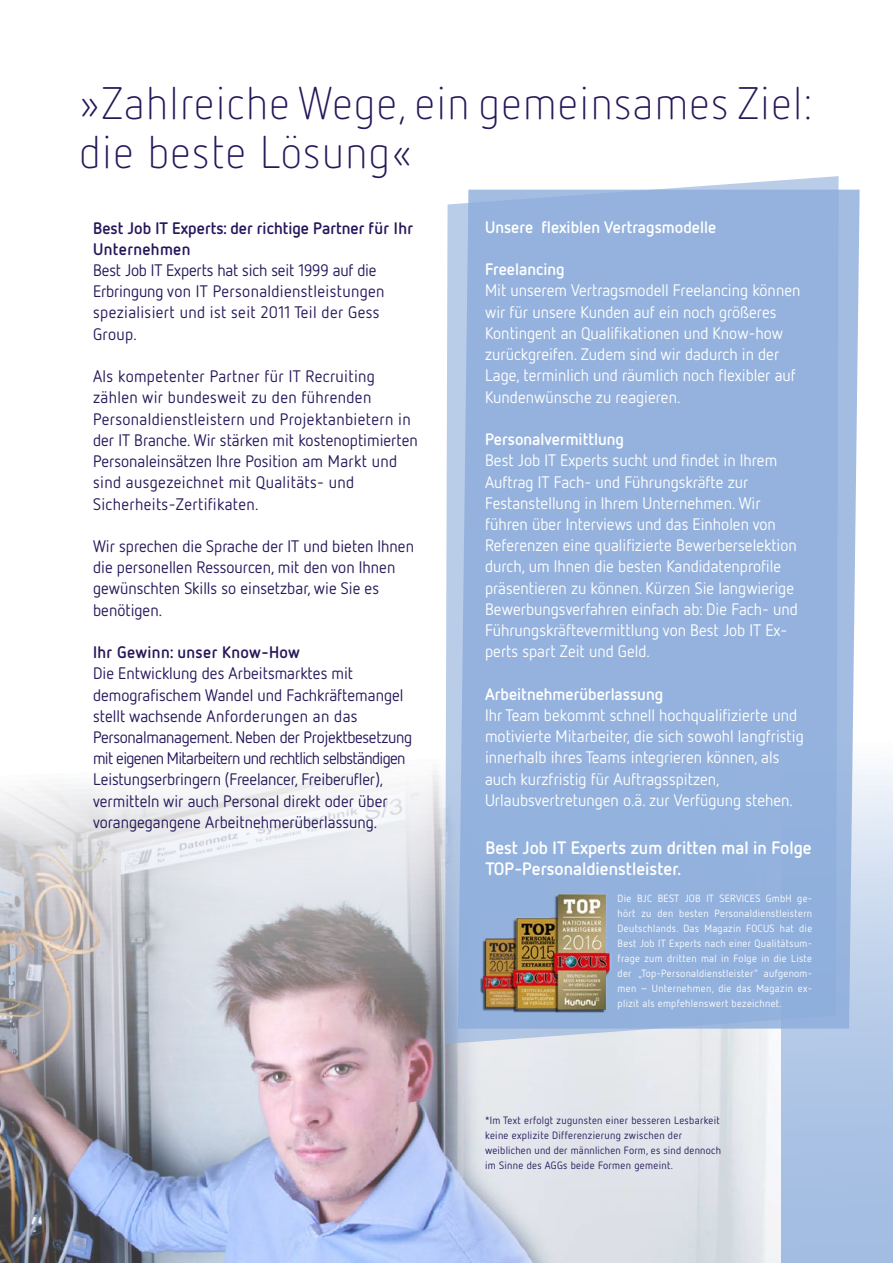
<style>
.page{position:relative;width:893px;height:1263px;background:#fff}
.page>*{position:absolute;margin:0;border:0;box-sizing:border-box;transform-origin:0 0}
.t1{font:300 45.45px/48.6px "Netto OT";letter-spacing:.03em;color:#27175a}
.t2{font:700 18px/21px "Netto OT";color:#fff}
.t3{font:16.65px/21.3px "Netto OT";color:#fff}
.t4{font:16.65px/21.3px "Netto OT";color:#27175a}
.t5{font:16.65px/21.3px "Netto OT";letter-spacing:.02em;color:#27175a}
.t6{font:700 16.65px "Netto OT";color:#fff}
.t7{font:700 16.65px/21.3px "Netto OT";color:#27175a}
.t8{font:700 16.65px "Netto OT";letter-spacing:.02em;color:#27175a}
.t9{font:10.65px/15.1px "Netto OT";letter-spacing:.03em;color:#27175a}
.t10{font:10.5px/15px "Netto OT";letter-spacing:.03em;color:#fff;text-align:justify}
</style>
<div class="page">
<svg style="left:780px;top:189px;width:113px;height:1074px;fill:#adc4e5"></svg>
<img style="left:0;top:770px;width:780px;height:493px">
<svg style="left:440px;top:176px;width:403px;height:868px"></svg>
<svg style="left:439px;top:190px;width:439px;height:838px;fill:#94b2dd"></svg>
<img style="left:480px;top:890px;width:131px;height:124px">
<h1 class="t1" style="left:80px;top:78px;width:735px">»Zahlreiche Wege, ein gemeinsames Ziel: die beste Lösung«</h1>
<p class="t7" style="left:93px;top:217px;width:321px">Best Job IT Experts: der richtige Partner für Ihr<br>Unternehmen</p>
<p class="t5" style="left:93px;top:259px;width:293px">Best Job IT Experts hat sich seit 1999 auf die Erbringung von IT Personaldienstleistungen spezialisiert und ist seit 2011 Teil der Gess Group.</p>
<p class="t5" style="left:93px;top:365px;width:326px">Als kompetenter Partner für IT Recruiting zählen wir bundesweit zu den führenden Personaldienstleistern und Projektanbietern in der IT Branche. Wir stärken mit kostenoptimierten Personaleinsätzen Ihre Position am Markt und sind ausgezeichnet mit Qualitäts- und Sicherheits-Zertifikaten.</p>
<p class="t4" style="left:93px;top:535px;width:322px">Wir sprechen die Sprache der IT und bieten Ihnen die personellen Ressourcen, mit den von Ihnen gewünschten Skills so einsetzbar, wie Sie es benötigen.</p>
<p class="t8" style="left:93px;top:642px;width:208px">Ihr Gewinn: unser Know-How</p>
<p class="t4" style="left:93px;top:662px;width:321px">Die Entwicklung des Arbeitsmarktes mit demografischem Wandel und Fachkräftemangel stellt wachsende Anforderungen an das Personalmanagement. Neben der Projektbesetzung mit eigenen Mitarbeitern und rechtlich selbständigen Leistungserbringern (Freelancer, Freiberufler), vermitteln wir auch Personal direkt oder über vorangegangene Arbeitnehmerüberlassung.</p>
<p class="t6" style="left:485px;top:216px;width:233px">Unsere flexiblen Vertragsmodelle</p>
<p class="t6" style="left:485px;top:259px;width:81px">Freelancing</p>
<p class="t3" style="left:485px;top:280px;width:317px">Mit unserem Vertragsmodell Freelancing können wir für unsere Kunden auf ein noch größeres Kontingent an Qualifikationen und Know-how zurückgreifen. Zudem sind wir dadurch in der Lage, terminlich und räumlich noch flexibler auf Kundenwünsche zu reagieren.</p>
<p class="t6" style="left:485px;top:429px;width:140px">Personalvermittlung</p>
<p class="t3" style="left:485px;top:449px;width:314px">Best Job IT Experts sucht und findet in Ihrem Auftrag IT Fach- und Führungskräfte zur Festanstellung in Ihrem Unternehmen. Wir führen über Interviews und das Einholen von Referenzen eine qualifizierte Bewerberselektion durch, um Ihnen die besten Kandidatenprofile präsentieren zu können. Kürzen Sie langwierige Bewerbungsverfahren einfach ab: Die Fach- und Führungskräftevermittlung von Best Job IT Ex&shy;perts spart Zeit und Geld.</p>
<p class="t6" style="left:485px;top:683px;width:180px">Arbeitnehmerüberlassung</p>
<p class="t3" style="left:485px;top:704px;width:320px">Ihr Team bekommt schnell hochqualifizierte und motivierte Mitarbeiter, die sich sowohl langfristig innerhalb ihres Teams integrieren können, als auch kurzfristig für Auftragsspitzen, Urlaubsvertretungen o.ä. zur Verfügung stehen.</p>
<p class="t2" style="left:485px;top:836px;width:328px">Best Job IT Experts zum dritten mal in Folge<br>TOP-Personaldienstleister.</p>
<p class="t10" style="left:618px;top:891px;width:196px">Die BJC BEST JOB IT SERVICES GmbH ge&shy;hört zu den besten Personaldienstleistern Deutschlands. Das Magazin FOCUS hat die Best Job IT Experts nach einer Qualitätsum&shy;frage zum dritten mal in Folge in die Liste der „Top-Personaldienstleister” aufgenom&shy;men – Unternehmen, die das Magazin ex&shy;plizit als empfehlenswert bezeichnet.</p>
<p class="t9" style="left:485px;top:1112px;width:237px">*Im Text erfolgt zugunsten einer besseren Lesbarkeit keine explizite Differenzierung zwischen der weiblichen und der männlichen Form, es sind dennoch im Sinne des AGGs beide Formen gemeint.</p>
</div>
